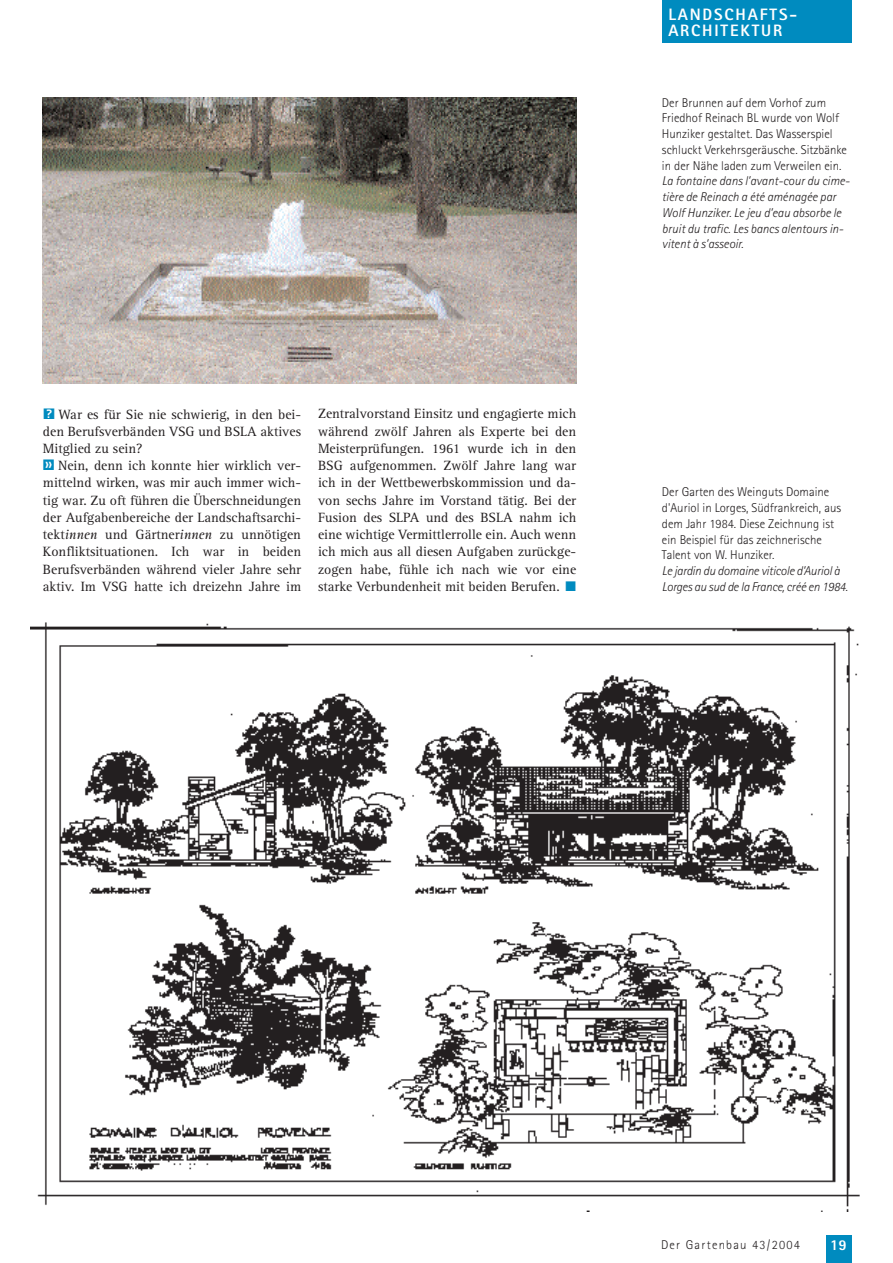
<style>
.page{position:relative;width:893px;height:1263px;background:#fff}
.page>*{position:absolute;margin:0;border:0;box-sizing:border-box;transform-origin:0 0}
.t1{font:800 16.5px/16.5px "Rotis Sans Serif";letter-spacing:.11em;color:#fff}
.t2{font:800 15px "Rotis Sans Serif";color:#fff}
.t3{font:13.8px/17.2px "Rotis Serif";color:#231f20}
.t4{font:300 12.75px/15.8px "Rotis Sans Serif";color:#231f20}
.t5{font:italic 300 12.75px/15.8px "Rotis Sans Serif";color:#231f20}
.t6{font:300 12.75px "Rotis Sans Serif";letter-spacing:.095em;color:#231f20}
.s1{font-family:"Gartenfont Normal";font-size:13.2px;color:#008bbf}
.s2{font-style:italic}
.s3{color:#008bbf}
</style>
<div class="page">
<div style="left:825px;top:1235px;width:26px;height:28px;background:#008bbf"></div>
<div style="left:662px;top:0;width:189px;height:43px;background:#008bbf"></div>
<img style="left:30px;top:622px;width:830px;height:589px">
<img style="left:43px;top:98px;width:533px;height:286px">
<p class="t3" style="left:43px;top:407px;width:259px"><span class="s1">?</span> War es für Sie nie schwierig, in den bei&shy;den Berufsverbänden VSG und BSLA aktives Mitglied zu sein?<br><span class="s1">«</span> Nein, denn ich konnte hier wirklich ver&shy;mittelnd wirken, was mir auch immer wich&shy;tig war. Zu oft führen die Überschneidungen der Aufgabenbereiche der Landschaftsarchi&shy;tekt<span class="s2">innen</span> und Gärtner<span class="s2">innen</span> zu unnötigen Konfliktsituationen. Ich war in beiden Berufsverbänden während vieler Jahre sehr aktiv. Im VSG hatte ich dreizehn Jahre im</p>
<p class="t3" style="left:318px;top:407px;width:259px;text-align:justify">Zentralvorstand Einsitz und engagierte mich während zwölf Jahren als Experte bei den Meisterprüfungen. 1961 wurde ich in den BSG aufgenommen. Zwölf Jahre lang war ich in der Wettbewerbskommission und da&shy;von sechs Jahre im Vorstand tätig. Bei der Fusion des SLPA und des BSLA nahm ich eine wichtige Vermittlerrolle ein. Auch wenn ich mich aus all diesen Aufgaben zurückge&shy;zogen habe, fühle ich nach wie vor eine starke Verbundenheit mit beiden Berufen. <span class="s3">■</span></p>
<p class="t1" style="left:668px;top:7px;width:130px">LANDSCHAFTS-<br>ARCHITEKTUR</p>
<p class="t4" style="left:662px;top:96px;width:187px">Der Brunnen auf dem Vorhof zum Friedhof Reinach BL wurde von Wolf Hunziker gestaltet. Das Wasserspiel schluckt Verkehrsgeräusche. Sitzbänke in der Nähe laden zum Verweilen ein.</p>
<p class="t5" style="left:662px;top:174px;width:189px">La fontaine dans l’avant-cour du cime&shy;tière de Reinach a été aménagée par Wolf Hunziker. Le jeu d’eau absorbe le bruit du trafic. Les bancs alentours in&shy;vitent à s’asseoir.</p>
<p class="t4" style="left:662px;top:485px;width:181px">Der Garten des Weinguts Domaine d'Auriol in Lorges, Südfrankreich, aus dem Jahr 1984. Diese Zeichnung ist ein Beispiel für das zeichnerische Talent von W. Hunziker.</p>
<p class="t5" style="left:662px;top:564px;width:187px">Le jardin du domaine viticole d’Auriol à<br>Lorges au sud de la France, créé en 1984.</p>
<p class="t6" style="left:661px;top:1240px;width:140px">Der Gartenbau 43/2004</p>
<p class="t2" style="left:830px;top:1240px;width:18px">19</p>
</div>
